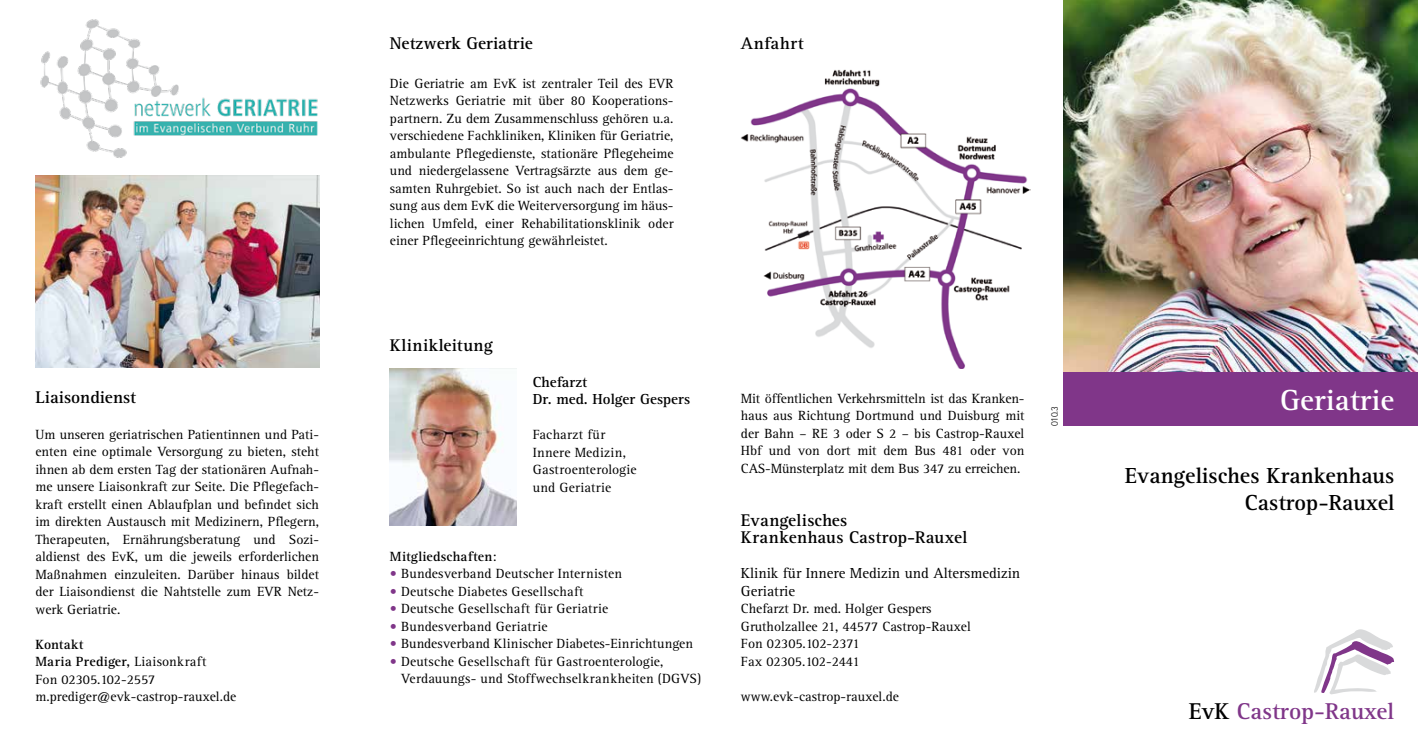
<style>
.page{position:relative;width:1418px;height:745px;background:#fff}
.page>*{position:absolute;margin:0;border:0;box-sizing:border-box;transform-origin:0 0}
.t1{font:700 30px "Rotis Serif";color:#fff}
.t2{font:700 23.62px "Rotis Serif";color:#803689}
.t3{font:700 22.5px/27px "Rotis Serif";color:#000;text-align:right}
.t4{font:700 17.5px/17.5px "Rotis Serif";color:#000}
.t5{font:700 17.5px "Rotis Serif";letter-spacing:.025em;color:#000}
.t6{font:700 17.5px "Rotis Serif";letter-spacing:.03em;color:#000}
.t7{font:15px/17.5px "Rotis Serif";color:#000}
.t8{font:700 15px/17.5px "Rotis Serif";color:#000}
.t9{font:13.75px/17.5px "Rotis Serif";color:#000}
.t10{font:13.75px/17.5px "Rotis Serif";letter-spacing:.02em;color:#000}
.t11{font:700 13.75px "Rotis Serif";letter-spacing:.015em;color:#000}
.t12{font:300 10px "Rotis Sans Serif";color:#000}
.s1{font-weight:700}
.s2{font-weight:400}
.s3{color:#803689}
.s4{color:#000}
</style>
<div class="page">
<svg style="left:1314px;top:629px;width:79px;height:65px"></svg>
<img style="left:35px;top:175px;width:284px;height:193px">
<img style="left:1063px;top:0;width:354px;height:372px">
<img style="left:741px;top:69px;width:289px;height:299px">
<img style="left:390px;top:368px;width:126px;height:157px">
<img style="left:40px;top:19px;width:278px;height:139px">
<div style="left:1063px;top:372px;width:354px;height:53px;background:#803689"></div>
<p class="t4" style="left:35px;top:388px;width:102px">Liaisondienst</p>
<p class="t9" style="left:35px;top:425px;width:285px;text-align:justify">Um unseren geriatrischen Patientinnen und Pati&shy;enten eine optimale Versorgung zu bieten, steht ihnen ab dem ersten Tag der stationären Aufnah&shy;me unsere Liaisonkraft zur Seite. Die Pflegefach&shy;kraft erstellt einen Ablaufplan und befindet sich im direkten Austausch mit Medizinern, Pflegern, Therapeuten, Ernährungsberatung und Sozi&shy;aldienst des EvK, um die jeweils erforderlichen Maßnahmen einzuleiten. Darüber hinaus bildet der Liaisondienst die Nahtstelle zum EVR Netz&shy;werk Geriatrie.</p>
<p class="t9" style="left:35px;top:635px;width:202px"><span class="s1">Kontakt<br>Maria Prediger,</span> Liaisonkraft<br>Fon 02305.102-2557 m.prediger@evk-castrop-rauxel.de</p>
<p class="t4" style="left:390px;top:34px;width:145px">Netzwerk Geriatrie</p>
<p class="t9" style="left:390px;top:75px;width:285px;text-align:justify">Die Geriatrie am EvK ist zentraler Teil des EVR Netzwerks Geriatrie mit über 80 Kooperations&shy;partnern. Zu dem Zusammenschluss gehören u.a. verschiedene Fachkliniken, Kliniken für Geriatrie, ambulante Pflegedienste, stationäre Pflegeheime und niedergelassene Vertragsärzte aus dem ge&shy;samten Ruhrgebiet. So ist auch nach der Entlas&shy;sung aus dem EvK die Weiterversorgung im häus&shy;lichen Umfeld, einer Rehabilitationsklinik oder einer Pflegeeinrichtung gewährleistet.</p>
<p class="t5" style="left:390px;top:334px;width:104px">Klinikleitung</p>
<p class="t8" style="left:533px;top:373px;width:159px">Chefarzt<br>Dr. med. Holger Gespers</p>
<p class="t10" style="left:533px;top:426px;width:105px">Facharzt für<br>Innere Medizin,<br>Gastroenterologie und Geriatrie</p>
<p class="t11" style="left:390px;top:547px;width:108px">Mitgliedschaften<span class="s2">:</span></p>
<p class="t9" style="left:390px;top:565px;width:234px"><span class="s3">•</span> Bundesverband Deutscher Internisten</p>
<p class="t9" style="left:390px;top:582px;width:195px"><span class="s3">•</span> Deutsche Diabetes Gesellschaft</p>
<p class="t10" style="left:390px;top:600px;width:220px"><span class="s3">•</span> Deutsche Gesellschaft für Geriatrie</p>
<p class="t10" style="left:390px;top:617px;width:159px"><span class="s3">•</span> Bundesverband Geriatrie</p>
<p class="t9" style="left:390px;top:635px;width:304px"><span class="s3">•</span> Bundesverband Klinischer Diabetes-Einrichtungen</p>
<p class="t9" style="left:401px;top:652px;width:301px;text-indent:-11px"><span class="s3">•</span> Deutsche Gesellschaft für Gastroenterologie,<br>Verdauungs- und Stoffwechselkrankheiten (DGVS)</p>
<p class="t6" style="left:741px;top:33px;width:64px">Anfahrt</p>
<p class="t9" style="left:741px;top:389px;width:285px;text-align:justify">Mit öffentlichen Verkehrsmitteln ist das Kranken&shy;haus aus Richtung Dortmund und Duisburg mit der Bahn – RE 3 oder S 2 – bis Castrop-Rauxel Hbf und von dort mit dem Bus 481 oder von CAS-Münsterplatz mit dem Bus 347 zu erreichen.</p>
<p class="t4" style="left:741px;top:511px;width:228px">Evangelisches<br>Krankenhaus Castrop-Rauxel</p>
<p class="t7" style="left:741px;top:564px;width:281px">Klinik für Innere Medizin und Altersmedizin<br>Geriatrie</p>
<p class="t9" style="left:741px;top:600px;width:231px">Chefarzt Dr. med. Holger Gespers<br>Grutholzallee 21, 44577 Castrop-Rauxel<br>Fon 02305.102-2371<br>Fax 02305.102-2441</p>
<p class="t9" style="left:741px;top:687px;width:160px">www.evk-castrop-rauxel.de</p>
<p class="t12" style="left:1048px;top:425px;width:21px;rotate:-90deg">010.3</p>
<h1 class="t1" style="left:1280px;top:382px;width:116px">Geriatrie</h1>
<h3 class="t3" style="left:1124px;top:462px;width:271px">Evangelisches Krankenhaus<br>Castrop-Rauxel</h3>
<h2 class="t2" style="left:1188px;top:697px;width:207px"><span class="s4">EvK</span> Castrop-Rauxel</h2>
</div>
